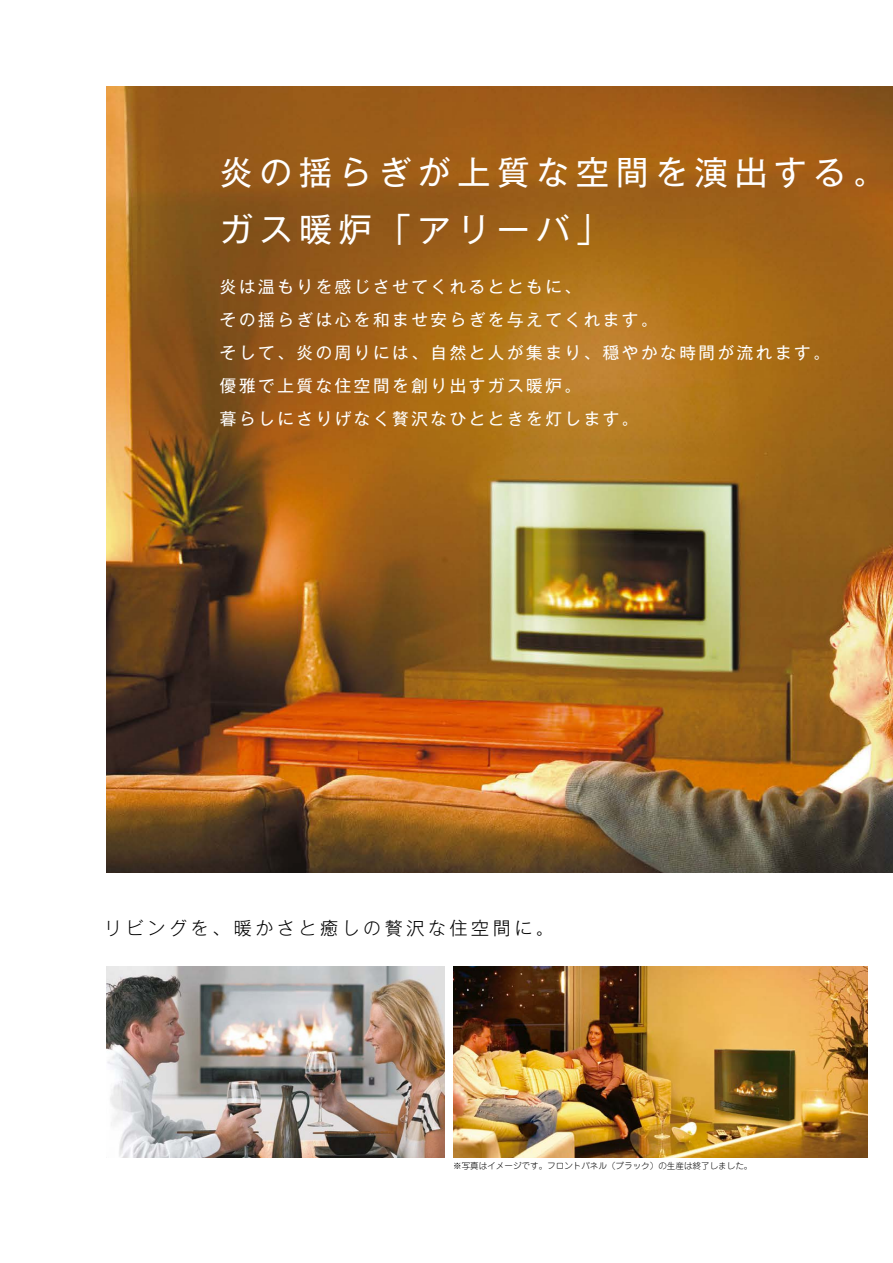
<style>
.page{position:relative;width:893px;height:1263px;background:#fff}
.page>*{position:absolute;margin:0;border:0;box-sizing:border-box;transform-origin:0 0}
.t1{font:33px/57px "Gothic MB101 Pro";letter-spacing:.2em;color:#fff}
.t2{font:300 18px "Gothic MB101 Pro";letter-spacing:.2em;color:#000}
.t3{font:16.5px/33px "Gothic MB101 Pro";letter-spacing:.16em;color:#fff}
.t4{font:300 8.55px "Jun 101 Pro";color:#000}
</style>
<div class="page">
<img style="left:106px;top:86px;width:787px;height:786px">
<img style="left:106px;top:966px;width:339px;height:191px">
<img style="left:453px;top:966px;width:414px;height:191px">
<h1 class="t1" style="left:220px;top:140px;width:668px">炎の揺らぎが上質な空間を演出する。ガス暖炉「アリーバ」</h1>
<p class="t3" style="left:220px;top:268px;width:611px">炎は温もりを感じさせてくれるとともに、<br>その揺らぎは心を和ませ安らぎを与えてくれます。<br>そして、炎の周りには、自然と人が集まり、穏やかな時間が流れます。優雅で上質な住空間を創り出すガス暖炉。<br>暮らしにさりげなく贅沢なひとときを灯します。</p>
<p class="t2" style="left:104px;top:913px;width:451px">リビングを、暖かさと癒しの贅沢な住空間に。</p>
<p class="t4" style="left:453px;top:1159px;width:301px">※写真はイメージです。フロントパネル（ブラック）の生産は終了しました。</p>
</div>
